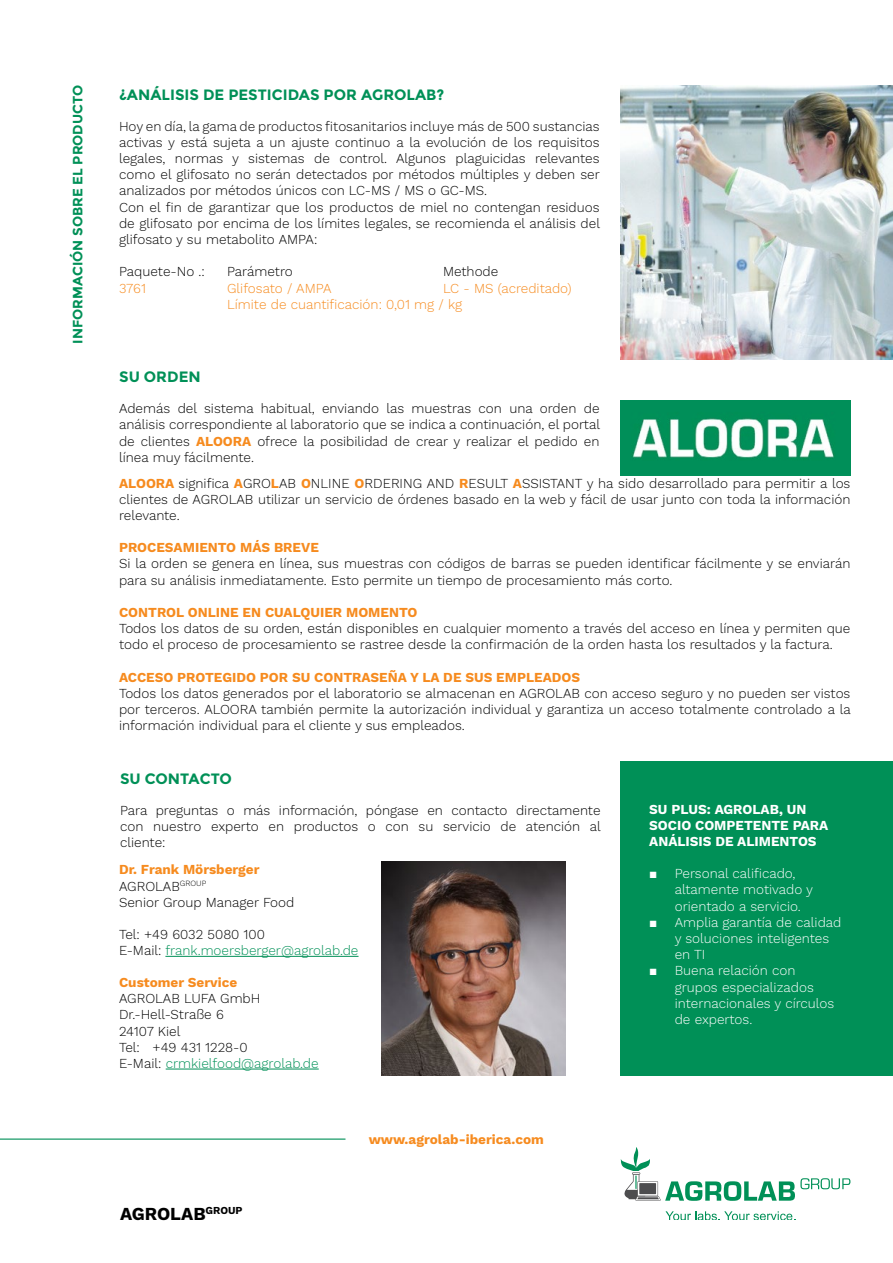
<style>
.page{position:relative;width:893px;height:1263px;background:#fff}
.page>*{position:absolute;margin:0;border:0;box-sizing:border-box;transform-origin:0 0}
.t1{font:700 18px "Work Sans";color:#000}
.t2{font:700 15px "Montserrat";color:#009057}
.t3{font:300 13.5px/16.2px "Work Sans";color:#000}
.t4{font:300 13.5px/16.2px "Work Sans";color:#fff}
.t5{font:700 13.5px "Work Sans";color:#f68b1f}
.t6{font:300 13.5px/16.2px "Work Sans";color:#f68b1f}
.t7{font:700 13.5px/15.8px "Work Sans";color:#fff}
.t8{font:300 13.5px/16.2px "Work Sans";color:#009057}
.t9{font:700 13.5px "Montserrat";color:#009057}
.s1{font-weight:700;color:#f68b1f}
.s2{color:#000}
.s3{color:#009057}
.s4{font-family:"Arial";font-weight:400}
</style>
<div class="page">
<hr style="left:165px;top:956px;width:193px;height:1px;background:#009057">
<hr style="left:166px;top:1069px;width:153px;height:1px;background:#009057">
<img style="left:381px;top:862px;width:185px;height:214px">
<img style="left:621px;top:85px;width:272px;height:274px">
<img style="left:621px;top:401px;width:229px;height:75px">
<svg style="left:621px;top:1147px;width:229px;height:54px"></svg>
<svg style="left:665px;top:1211px;width:130px;height:9px"></svg>
<hr style="left:0;top:1138px;width:345px;height:2px;background:#009057">
<div style="left:621px;top:762px;width:272px;height:314px;background:#009057"></div>
<p class="t9" style="left:70px;top:344px;width:260px;rotate:-90deg">INFORMACIÓN SOBRE EL PRODUCTO</p>
<p class="t2" style="left:119px;top:85px;width:327px">¿ANÁLISIS DE PESTICIDAS POR AGROLAB?</p>
<p class="t3" style="left:119px;top:118px;width:482px">Hoy en día, la gama de productos fitosanitarios incluye más de 500 sustancias activas y está sujeta a un ajuste continuo a la evolución de los requisitos legales, normas y sistemas de control. Algunos plaguicidas relevantes como el glifosato no serán detectados por métodos múltiples y deben ser analizados por métodos únicos con LC-MS / MS o GC-MS.<br>Con el fin de garantizar que los productos de miel no contengan residuos de glifosato por encima de los límites legales, se recomienda el análisis del glifosato y su metabolito AMPA:</p>
<p class="t3" style="left:119px;top:264px;width:87px">Paquete-No .:</p>
<p class="t3" style="left:227px;top:264px;width:67px">Parámetro</p>
<p class="t3" style="left:443px;top:264px;width:57px">Methode</p>
<p class="t6" style="left:119px;top:280px;width:28px">3761</p>
<p class="t6" style="left:227px;top:280px;width:106px">Glifosato / AMPA</p>
<p class="t6" style="left:227px;top:280px;width:346px;text-indent:216px">LC - MS (acreditado)<br>Límite de cuantificación: 0,01 mg / kg</p>
<p class="t2" style="left:119px;top:368px;width:83px">SU ORDEN</p>
<p class="t3" style="left:119px;top:401px;width:482px;text-align:justify">Además del sistema habitual, enviando las muestras con una orden de análisis correspondiente al laboratorio que se indica a continuación, el portal de clientes <span class="s1">ALOORA</span> ofrece la posibilidad de crear y realizar el pedido en línea muy fácilmente.</p>
<p class="t3" style="left:119px;top:476px;width:733px;line-height:15.8px;text-align:justify"><span class="s1">ALOORA</span> significa <span class="s1">A</span>GRO<span class="s1">L</span>AB <span class="s1">O</span>NLINE <span class="s1">O</span>RDERING AND <span class="s1">R</span>ESULT <span class="s1">A</span>SSISTANT y ha sido desarrollado para permitir a los clientes de AGROLAB utilizar un servicio de órdenes basado en la web y fácil de usar junto con toda la información relevante.</p>
<p class="t5" style="left:119px;top:540px;width:201px">PROCESAMIENTO MÁS BREVE</p>
<p class="t3" style="left:119px;top:556px;width:733px">Si la orden se genera en línea, sus muestras con códigos de barras se pueden identificar fácilmente y se enviarán para su análisis inmediatamente. Esto permite un tiempo de procesamiento más corto.</p>
<p class="t5" style="left:119px;top:604px;width:300px">CONTROL ONLINE EN CUALQUIER MOMENTO</p>
<p class="t3" style="left:119px;top:621px;width:733px">Todos los datos de su orden, están disponibles en cualquier momento a través del acceso en línea y permiten que todo el proceso de procesamiento se rastree desde la confirmación de la orden hasta los resultados y la factura.</p>
<p class="t5" style="left:119px;top:669px;width:463px">ACCESO PROTEGIDO POR SU CONTRASEÑA Y LA DE SUS EMPLEADOS</p>
<p class="t3" style="left:119px;top:686px;width:733px;text-align:justify">Todos los datos generados por el laboratorio se almacenan en AGROLAB con acceso seguro y no pueden ser vistos por terceros. ALOORA también permite la autorización individual y garantiza un acceso totalmente controlado a la información individual para el cliente y sus empleados.</p>
<p class="t2" style="left:120px;top:770px;width:113px">SU CONTACTO</p>
<p class="t3" style="left:120px;top:803px;width:482px;text-align:justify">Para preguntas o más información, póngase en contacto directamente con nuestro experto en productos o con su servicio de atención al cliente:</p>
<p class="t3" style="left:119px;top:862px;width:177px"><span class="s1">Dr. Frank Mörsberger<br></span>AGROLAB<sup>GROUP<br></sup>Senior Group Manager Food</p>
<p class="t8" style="left:119px;top:927px;width:241px"><span class="s2">Tel: +49 6032 5080 100<br>E-Mail:</span> frank.moersberger@agrolab.de</p>
<p class="t5" style="left:119px;top:974px;width:120px">Customer Service</p>
<p class="t3" style="left:119px;top:991px;width:201px">AGROLAB LUFA GmbH<br>Dr.-Hell-Straße 6<br>24107 Kiel<br>Tel: +49 431 1228-0<br>E-Mail: <span class="s3">crmkielfood@agrolab.de</span></p>
<p class="t7" style="left:649px;top:802px;width:181px">SU PLUS: AGROLAB, UN<br>SOCIO COMPETENTE PARA<br>ANÁLISIS DE ALIMENTOS</p>
<p class="t4" style="left:675px;top:866px;width:140px;text-indent:-26px"><span class="s4">■</span> Personal calificado, altamente motivado y orientado a servicio.</p>
<p class="t4" style="left:675px;top:915px;width:168px;text-indent:-26px"><span class="s4">■</span> Amplia garantía de calidad y soluciones inteligentes en TI</p>
<p class="t4" style="left:675px;top:963px;width:161px;text-indent:-26px"><span class="s4">■</span> Buena relación con grupos especializados internacionales y círculos de expertos.</p>
<h1 class="t1" style="left:120px;top:1204px;width:124px">AGROLAB<sup>GROUP</sup></h1>
<p class="t5" style="left:369px;top:1132px;width:177px">www.agrolab-iberica.com</p>
</div>
